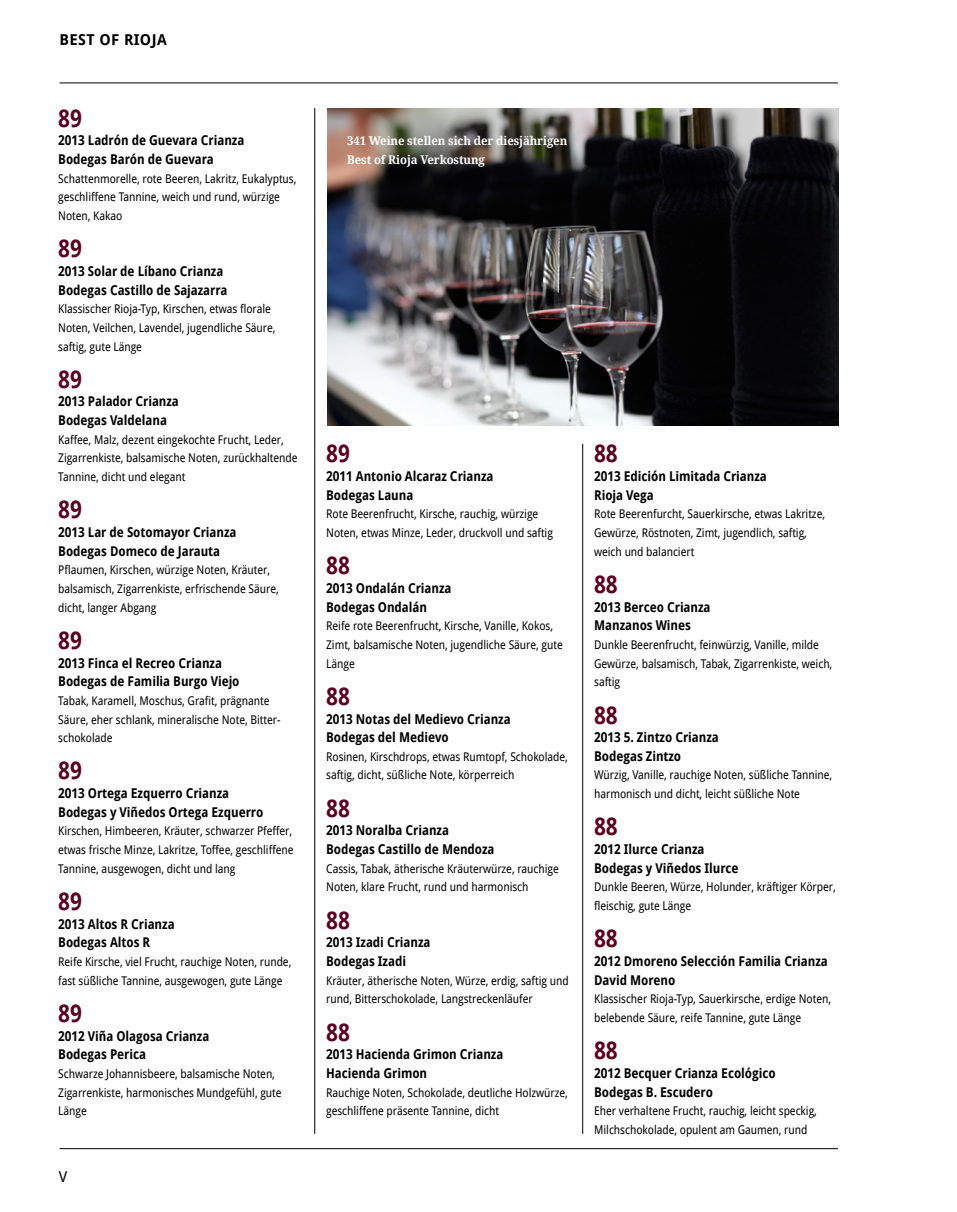
<style>
.page{position:relative;width:957px;height:1212px;background:#fff}
.page>*{position:absolute;margin:0;border:0;box-sizing:border-box;transform-origin:0 0}
.t1{font:700 24px "Droid Sans Pro";letter-spacing:-.005em;color:#5c0020;scale:.9 1}
.t2{font:700 15px "Droid Sans Pro";letter-spacing:.025em;color:#000}
.t3{font:15px "Droid Sans Pro";color:#000}
.t4{font:700 13.5px/18.6px "Droid Sans Pro";letter-spacing:-.005em;color:#000;scale:.9 1}
.t5{font:12px/18.6px "Droid Sans Pro";letter-spacing:-.005em;color:#000;scale:.9 1}
.t6{font:700 12px/18.6px "Droid Serif Pro";letter-spacing:-.01em;color:#fff;scale:.95 1}
</style>
<div class="page">
<hr style="left:60px;top:1148px;width:778px;height:1px;background:#000">
<hr style="left:60px;top:83px;width:778px;height:1px;background:#000">
<hr style="left:314px;top:108px;width:1px;height:1026px;background:#000">
<hr style="left:582px;top:444px;width:1px;height:690px;background:#000">
<img style="left:328px;top:108px;width:510px;height:317px">
<p class="t2" style="left:60px;top:29px;width:109px">BEST OF RIOJA</p>
<h1 class="t1" style="left:58px;top:101px;width:28px">89</h1>
<p class="t4" style="left:58px;top:131px;width:208px">2013 Ladrón de Guevara Crianza<br>Bodegas Barón de Guevara</p>
<p class="t5" style="left:58px;top:169px;width:266px">Schattenmorelle, rote Beeren, Lakritz, Eukalyptus, geschliffene Tannine, weich und rund, würzige<br>Noten, Kakao</p>
<h1 class="t1" style="left:58px;top:232px;width:28px">89</h1>
<p class="t4" style="left:58px;top:261px;width:190px">2013 Solar de Líbano Crianza<br>Bodegas Castillo de Sajazarra</p>
<p class="t5" style="left:58px;top:299px;width:243px">Klassischer Rioja-Typ, Kirschen, etwas florale<br>Noten, Veilchen, Lavendel, jugendliche Säure, saftig, gute Länge</p>
<h1 class="t1" style="left:58px;top:362px;width:28px">89</h1>
<p class="t4" style="left:58px;top:392px;width:136px">2013 Palador Crianza<br>Bodegas Valdelana</p>
<p class="t5" style="left:58px;top:430px;width:267px">Kaffee, Malz, dezent eingekochte Frucht, Leder,<br>Zigarrenkiste, balsamische Noten, zurückhaltende<br>Tannine, dicht und elegant</p>
<h1 class="t1" style="left:58px;top:493px;width:28px">89</h1>
<p class="t4" style="left:58px;top:522px;width:200px">2013 Lar de Sotomayor Crianza<br>Bodegas Domeco de Jarauta</p>
<p class="t5" style="left:58px;top:560px;width:246px">Pflaumen, Kirschen, würzige Noten, Kräuter, balsamisch, Zigarrenkiste, erfrischende Säure, dicht, langer Abgang</p>
<h1 class="t1" style="left:58px;top:623px;width:28px">89</h1>
<p class="t4" style="left:58px;top:653px;width:203px">2013 Finca el Recreo Crianza<br>Bodegas de Familia Burgo Viejo</p>
<p class="t5" style="left:58px;top:691px;width:249px">Tabak, Karamell, Moschus, Grafit, prägnante<br>Säure, eher schlank, mineralische Note, Bitter&shy;schokolade</p>
<h1 class="t1" style="left:58px;top:754px;width:28px">89</h1>
<p class="t4" style="left:58px;top:783px;width:229px">2013 Ortega Ezquerro Crianza<br>Bodegas y Viñedos Ortega Ezquerro</p>
<p class="t5" style="left:58px;top:821px;width:263px;text-align:justify">Kirschen, Himbeeren, Kräuter, schwarzer Pfeffer, etwas frische Minze, Lakritze, Toffee, geschliffene Tannine, ausgewogen, dicht und lang</p>
<h1 class="t1" style="left:58px;top:884px;width:28px">89</h1>
<p class="t4" style="left:58px;top:914px;width:131px">2013 Altos R Crianza<br>Bodegas Altos R</p>
<p class="t5" style="left:58px;top:952px;width:260px">Reife Kirsche, viel Frucht, rauchige Noten, runde, fast süßliche Tannine, ausgewogen, gute Länge</p>
<h1 class="t1" style="left:58px;top:996px;width:28px">89</h1>
<p class="t4" style="left:58px;top:1026px;width:169px">2012 Viña Olagosa Crianza<br>Bodegas Perica</p>
<p class="t5" style="left:58px;top:1064px;width:250px">Schwarze Johannisbeere, balsamische Noten,<br>Zigarrenkiste, harmonisches Mundgefühl, gute<br>Länge</p>
<p class="t3" style="left:59px;top:1166px;width:10px">V</p>
<p class="t6" style="left:347px;top:131px;width:233px">341 Weine stellen sich der diesjährigen<br>Best of Rioja Verkostung</p>
<h1 class="t1" style="left:326px;top:437px;width:28px">89</h1>
<p class="t4" style="left:326px;top:466px;width:187px">2011 Antonio Alcaraz Crianza<br>Bodegas Launa</p>
<p class="t5" style="left:326px;top:504px;width:253px">Rote Beerenfrucht, Kirsche, rauchig, würzige<br>Noten, etwas Minze, Leder, druckvoll und saftig</p>
<h1 class="t1" style="left:326px;top:549px;width:28px">88</h1>
<p class="t4" style="left:326px;top:578px;width:141px">2013 Ondalán Crianza<br>Bodegas Ondalán</p>
<p class="t5" style="left:326px;top:616px;width:264px">Reife rote Beerenfrucht, Kirsche, Vanille, Kokos,<br>Zimt, balsamische Noten, jugendliche Säure, gute<br>Länge</p>
<h1 class="t1" style="left:326px;top:679px;width:28px">88</h1>
<p class="t4" style="left:326px;top:709px;width:206px">2013 Notas del Medievo Crianza<br>Bodegas del Medievo</p>
<p class="t5" style="left:326px;top:747px;width:270px">Rosinen, Kirschdrops, etwas Rumtopf, Schokolade, saftig, dicht, süßliche Note, körperreich</p>
<h1 class="t1" style="left:326px;top:791px;width:28px">88</h1>
<p class="t4" style="left:326px;top:821px;width:188px">2013 Noralba Crianza<br>Bodegas Castillo de Mendoza</p>
<p class="t5" style="left:326px;top:859px;width:260px">Cassis, Tabak, ätherische Kräuterwürze, rauchige<br>Noten, klare Frucht, rund und harmonisch</p>
<h1 class="t1" style="left:326px;top:903px;width:28px">88</h1>
<p class="t4" style="left:326px;top:933px;width:117px">2013 Izadi Crianza<br>Bodegas Izadi</p>
<p class="t5" style="left:326px;top:971px;width:271px">Kräuter, ätherische Noten, Würze, erdig, saftig und rund, Bitterschokolade, Langstreckenläufer</p>
<h1 class="t1" style="left:326px;top:1015px;width:28px">88</h1>
<p class="t4" style="left:326px;top:1045px;width:198px">2013 Hacienda Grimon Crianza<br>Hacienda Grimon</p>
<p class="t5" style="left:326px;top:1082px;width:270px">Rauchige Noten, Schokolade, deutliche Holzwürze, geschliffene präsente Tannine, dicht</p>
<h1 class="t1" style="left:594px;top:437px;width:28px">88</h1>
<p class="t4" style="left:594px;top:466px;width:193px">2013 Edición Limitada Crianza<br>Rioja Vega</p>
<p class="t5" style="left:594px;top:504px;width:258px">Rote Beerenfurcht, Sauerkirsche, etwas Lakritze,<br>Gewürze, Röstnoten, Zimt, jugendlich, saftig, weich und balanciert</p>
<h1 class="t1" style="left:594px;top:567px;width:28px">88</h1>
<p class="t4" style="left:594px;top:597px;width:131px">2013 Berceo Crianza<br>Manzanos Wines</p>
<p class="t5" style="left:594px;top:635px;width:266px">Dunkle Beerenfrucht, feinwürzig, Vanille, milde<br>Gewürze, balsamisch, Tabak, Zigarrenkiste, weich, saftig</p>
<h1 class="t1" style="left:594px;top:698px;width:28px">88</h1>
<p class="t4" style="left:594px;top:728px;width:140px">2013 5. Zintzo Crianza<br>Bodegas Zintzo</p>
<p class="t5" style="left:594px;top:765px;width:266px">Würzig, Vanille, rauchige Noten, süßliche Tannine, harmonisch und dicht, leicht süßliche Note</p>
<h1 class="t1" style="left:594px;top:810px;width:28px">88</h1>
<p class="t4" style="left:594px;top:839px;width:162px">2012 Ilurce Crianza<br>Bodegas y Viñedos Ilurce</p>
<p class="t5" style="left:594px;top:877px;width:270px">Dunkle Beeren, Würze, Holunder, kräftiger Körper, fleischig, gute Länge</p>
<h1 class="t1" style="left:594px;top:922px;width:28px">88</h1>
<p class="t4" style="left:594px;top:951px;width:261px">2012 Dmoreno Selección Familia Crianza<br>David Moreno</p>
<p class="t5" style="left:594px;top:989px;width:265px">Klassischer Rioja-Typ, Sauerkirsche, erdige Noten, belebende Säure, reife Tannine, gute Länge</p>
<h1 class="t1" style="left:594px;top:1033px;width:28px">88</h1>
<p class="t4" style="left:594px;top:1063px;width:203px">2012 Becquer Crianza Ecológico<br>Bodegas B. Escudero</p>
<p class="t5" style="left:594px;top:1101px;width:249px">Eher verhaltene Frucht, rauchig, leicht speckig,<br>Milchschokolade, opulent am Gaumen, rund</p>
</div>
